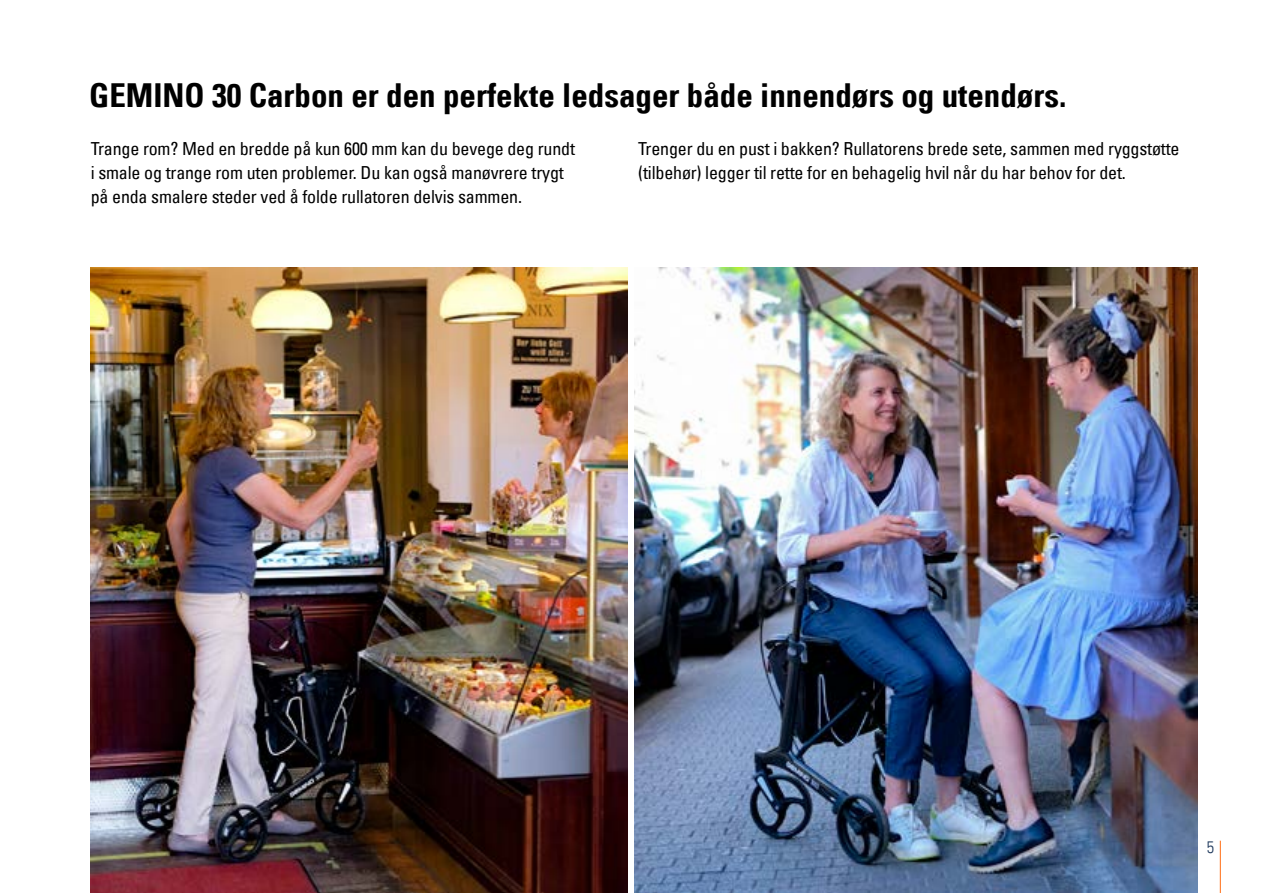
<style>
.page{position:relative;width:1263px;height:893px;background:#fff}
.page>*{position:absolute;margin:0;border:0;box-sizing:border-box;transform-origin:0 0}
.t1{font:33px "Univers Com 67 Bold Cond";color:#000}
.t2{font:condensed 18px/24px "Univers Com 57";letter-spacing:-.01em;color:#000}
.t3{font:16.5px "Univers Com 47 Light Cond";color:#203a5d}
</style>
<div class="page">
<hr style="left:1220px;top:841px;width:1px;height:52px;background:#ff6c11">
<img style="left:635px;top:268px;width:562px;height:625px">
<img style="left:91px;top:268px;width:536px;height:625px">
<h1 class="t1" style="left:89px;top:75px;width:978px">GEMINO 30 Carbon er den perfekte ledsager både innendørs og utendørs.</h1>
<p class="t2" style="left:91px;top:137px;width:486px">Trange rom? Med en bredde på kun 600 mm kan du bevege deg rundt i smale og trange rom uten problemer. Du kan også manøvrere trygt på enda smalere steder ved å folde rullatoren delvis sammen.</p>
<p class="t2" style="left:638px;top:137px;width:543px">Trenger du en pust i bakken? Rullatorens brede sete, sammen med ryggstøtte (tilbehør) legger til rette for en behagelig hvil når du har behov for det.</p>
<p class="t3" style="left:1207px;top:837px;width:9px">5</p>
</div>
